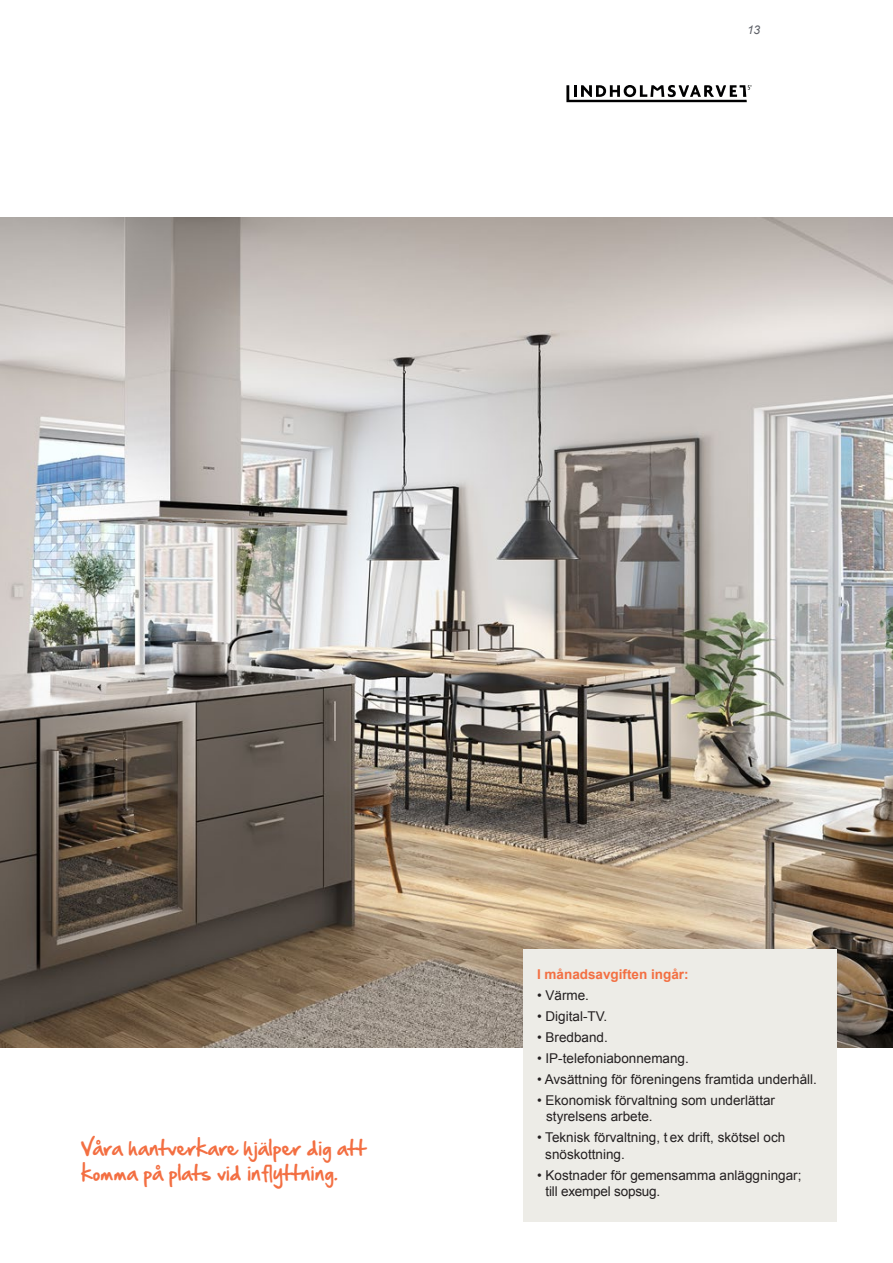
<style>
.page{position:relative;width:893px;height:1263px;background:#fff}
.page>*{position:absolute;margin:0;border:0;box-sizing:border-box;transform-origin:0 0}
.t1{font:18px/25.5px "Hand Of Sean";letter-spacing:.01em;color:#f36f42}
.t2{font:13.5px/16.5px "Arial";color:#231f20}
.t3{font:700 13.5px "Arial";color:#f36f42}
.t4{font:italic 12px "Arial";color:#5d6067}
</style>
<div class="page">
<img style="left:0;top:218px;width:893px;height:829px">
<div style="left:523px;top:949px;width:313px;height:272px;background:#edece7"></div>
<svg style="left:566px;top:85px;width:186px;height:17px"></svg>
<p class="t4" style="left:747px;top:22px;width:15px">13</p>
<p class="t1" style="left:81px;top:1134px;width:286px">Våra hantverkare hjälper dig att komma på plats vid inflyttning.</p>
<p class="t3" style="left:537px;top:965px;width:153px">I månadsavgiften ingår:</p>
<p class="t2" style="left:537px;top:987px;width:53px">• Värme.</p>
<p class="t2" style="left:537px;top:1008px;width:72px">• Digital-TV.</p>
<p class="t2" style="left:537px;top:1029px;width:72px">• Bredband.</p>
<p class="t2" style="left:537px;top:1050px;width:153px">• IP-telefoniabonnemang.</p>
<p class="t2" style="left:537px;top:1071px;width:281px">• Avsättning för föreningens framtida underhåll.</p>
<p class="t2" style="left:546px;top:1092px;width:230px;text-indent:-9px">• Ekonomisk förvaltning som underlättar styrelsens arbete.</p>
<p class="t2" style="left:545px;top:1129px;width:241px;text-indent:-8px">• Teknisk förvaltning, t ex drift, skötsel och snöskottning.</p>
<p class="t2" style="left:545px;top:1167px;width:257px;text-indent:-8px">• Kostnader för gemensamma anläggningar; till exempel sopsug.</p>
</div>
